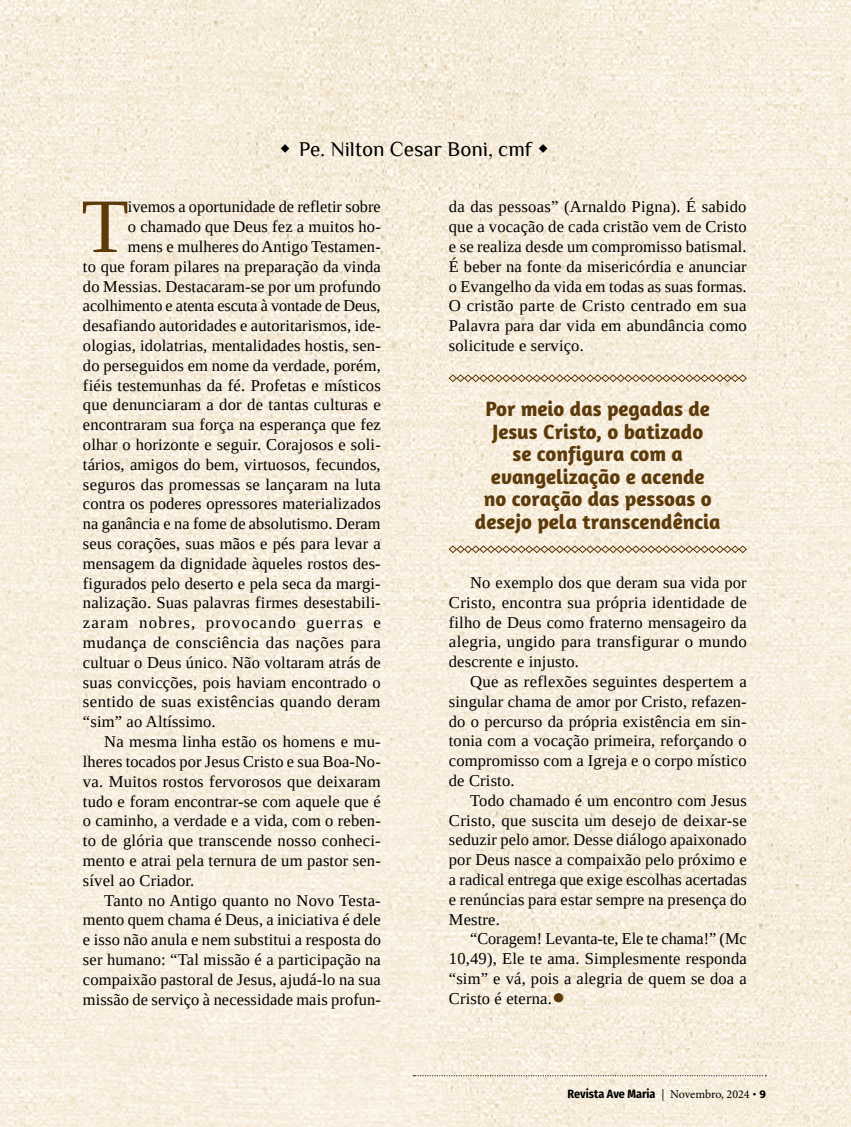
<style>
.page{position:relative;width:851px;height:1127px;background:#fff}
.page>*{position:absolute;margin:0;border:0;box-sizing:border-box;transform-origin:0 0}
.t1{font:76.95px "Tinos";color:#5c3a0a}
.t2{font:39.3px "Tinos";color:#5c3a0a}
.t3{font:700 21px/22.5px "Amaranth";color:#5c3a0a;text-align:center}
.t4{font:21px "Philosopher";color:#000}
.t5{font:16.5px/19.8px "Tinos";letter-spacing:.01em;color:#000;text-align:justify}
.t6{font:16.5px "Tinos";letter-spacing:.03em;color:#000}
.t7{font:16.5px "Tinos";letter-spacing:.07em;color:#000}
.t8{font:700 12px "Fira Sans Condensed";color:#000}
.s1{font-family:"Minion Pro";font-weight:400}
.s2{font-family:"Amaranth"}
</style>
<div class="page">
<img style="left:0;top:0;width:850px;height:1127px">
<svg style="left:448px;top:374px;width:299px;height:8px;background:#c5b499"></svg>
<svg style="left:448px;top:545px;width:299px;height:8px;background:#c6b59a"></svg>
<svg style="left:413px;top:1075px;width:353px;height:1px"></svg>
<svg style="left:281px;top:144px;width:8px;height:9px"></svg>
<svg style="left:539px;top:144px;width:8px;height:9px"></svg>
<p class="t4" style="left:299px;top:138px;width:234px">Pe. Nilton Cesar Boni, cmf</p>
<p class="t5" style="left:449px;top:197px;width:299px">da das pessoas” (Arnaldo Pigna). É sabido que a vocação de cada cristão vem de Cristo e se realiza desde um compromisso batismal.<br>É beber na fonte da misericórdia e anunciar o Evangelho da vida em todas as suas formas.<br>O cristão parte de Cristo centrado em sua Palavra para dar vida em abundância como solicitude e serviço.</p>
<h1 class="t1" style="left:82px;top:176px;width:49px">T</h1>
<p class="t5" style="left:128px;top:197px;width:254px">ivemos a oportunidade de refletir sobre</p>
<p class="t5" style="left:128px;top:217px;width:254px">o chamado que Deus fez a muitos ho-</p>
<p class="t5" style="left:128px;top:236px;width:254px">mens e mulheres do Antigo Testamen-</p>
<p class="t5" style="left:83px;top:256px;width:299px">to que foram pilares na preparação da vinda</p>
<p class="t5" style="left:83px;top:276px;width:299px">do Messias. Destacaram-se por um profundo</p>
<p class="t5" style="left:83px;top:296px;width:299px">acolhimento e atenta escuta à vontade de Deus,</p>
<p class="t5" style="left:83px;top:316px;width:299px">desafiando autoridades e autoritarismos, ide-</p>
<p class="t5" style="left:83px;top:335px;width:299px">ologias, idolatrias, mentalidades hostis, sen-</p>
<p class="t5" style="left:83px;top:355px;width:299px">do perseguidos em nome da verdade, porém,</p>
<p class="t5" style="left:83px;top:375px;width:299px">fiéis testemunhas da fé. Profetas e místicos</p>
<p class="t5" style="left:83px;top:395px;width:299px">que denunciaram a dor de tantas culturas e</p>
<p class="t5" style="left:83px;top:415px;width:299px">encontraram sua força na esperança que fez</p>
<p class="t5" style="left:83px;top:434px;width:299px">olhar o horizonte e seguir. Corajosos e soli-</p>
<p class="t5" style="left:83px;top:454px;width:299px">tários, amigos do bem, virtuosos, fecundos,</p>
<p class="t5" style="left:83px;top:474px;width:299px">seguros das promessas se lançaram na luta</p>
<p class="t5" style="left:83px;top:494px;width:299px">contra os poderes opressores materializados</p>
<p class="t5" style="left:83px;top:514px;width:299px">na ganância e na fome de absolutismo. Deram</p>
<p class="t5" style="left:83px;top:533px;width:299px">seus corações, suas mãos e pés para levar a</p>
<p class="t5" style="left:83px;top:553px;width:299px">mensagem da dignidade àqueles rostos des-</p>
<p class="t5" style="left:83px;top:573px;width:299px">figurados pelo deserto e pela seca da margi-</p>
<p class="t5" style="left:83px;top:593px;width:299px">nalização. Suas palavras firmes desestabili-</p>
<p class="t7" style="left:83px;top:612px;width:299px">zaram nobres, provocando guerras e</p>
<p class="t6" style="left:83px;top:632px;width:299px">mudança de consciência das nações para</p>
<p class="t5" style="left:83px;top:652px;width:299px">cultuar o Deus único. Não voltaram atrás de</p>
<p class="t5" style="left:83px;top:672px;width:299px">suas convicções, pois haviam encontrado o</p>
<p class="t5" style="left:83px;top:692px;width:299px">sentido de suas existências quando deram</p>
<p class="t5" style="left:83px;top:712px;width:134px">“sim” ao Altíssimo.</p>
<p class="t5" style="left:104px;top:731px;width:278px">Na mesma linha estão os homens e mu-</p>
<p class="t5" style="left:83px;top:751px;width:299px">lheres tocados por Jesus Cristo e sua Boa-No-</p>
<p class="t5" style="left:83px;top:771px;width:299px">va. Muitos rostos fervorosos que deixaram</p>
<p class="t5" style="left:83px;top:791px;width:299px">tudo e foram encontrar-se com aquele que é</p>
<p class="t5" style="left:83px;top:811px;width:299px">o caminho, a verdade e a vida, com o reben-</p>
<p class="t5" style="left:83px;top:830px;width:299px">to de glória que transcende nosso conheci-</p>
<p class="t5" style="left:83px;top:850px;width:299px">mento e atrai pela ternura de um pastor sen-</p>
<p class="t5" style="left:83px;top:870px;width:113px">sível ao Criador.</p>
<p class="t5" style="left:104px;top:890px;width:278px">Tanto no Antigo quanto no Novo Testa-</p>
<p class="t5" style="left:83px;top:910px;width:299px">mento quem chama é Deus, a iniciativa é dele</p>
<p class="t5" style="left:83px;top:929px;width:299px">e isso não anula e nem substitui a resposta do</p>
<p class="t5" style="left:83px;top:949px;width:299px">ser humano: “Tal missão é a participação na</p>
<p class="t5" style="left:83px;top:969px;width:299px">compaixão pastoral de Jesus, ajudá-lo na sua</p>
<p class="t5" style="left:83px;top:989px;width:299px">missão de serviço à necessidade mais profun-</p>
<p class="t3" style="left:475px;top:397px;width:247px">Por meio das pegadas de<br>Jesus Cristo, o batizado<br>se configura com a evangelização e acende<br>no coração das pessoas o desejo pela transcendência</p>
<p class="t5" style="left:449px;top:572px;width:299px;text-indent:21px">No exemplo dos que deram sua vida por Cristo, encontra sua própria identidade de filho de Deus como fraterno mensageiro da alegria, ungido para transfigurar o mundo descrente e injusto.</p>
<p class="t5" style="left:449px;top:671px;width:299px;text-indent:21px">Que as reflexões seguintes despertem a singular chama de amor por Cristo, refazen&shy;do o percurso da própria existência em sin&shy;tonia com a vocação primeira, reforçando o compromisso com a Igreja e o corpo místico de Cristo.</p>
<p class="t5" style="left:449px;top:790px;width:299px;text-indent:21px">Todo chamado é um encontro com Jesus Cristo, que suscita um desejo de deixar-se seduzir pelo amor. Desse diálogo apaixonado por Deus nasce a compaixão pelo próximo e a radical entrega que exige escolhas acertadas e renúncias para estar sempre na presença do Mestre.</p>
<p class="t5" style="left:449px;top:929px;width:299px;text-indent:21px">“Coragem! Levanta-te, Ele te chama!” (Mc 10,49), Ele te ama. Simplesmente responda “sim” e vá, pois a alegria de quem se doa a Cristo é eterna.</p>
<h2 class="t2" style="left:552px;top:973px;width:15px">•</h2>
<p class="t8" style="left:567px;top:1083px;width:200px">Revista Ave Maria <span class="s1">| Novembro, 2024</span> <span class="s2">• 9</span></p>
</div>
